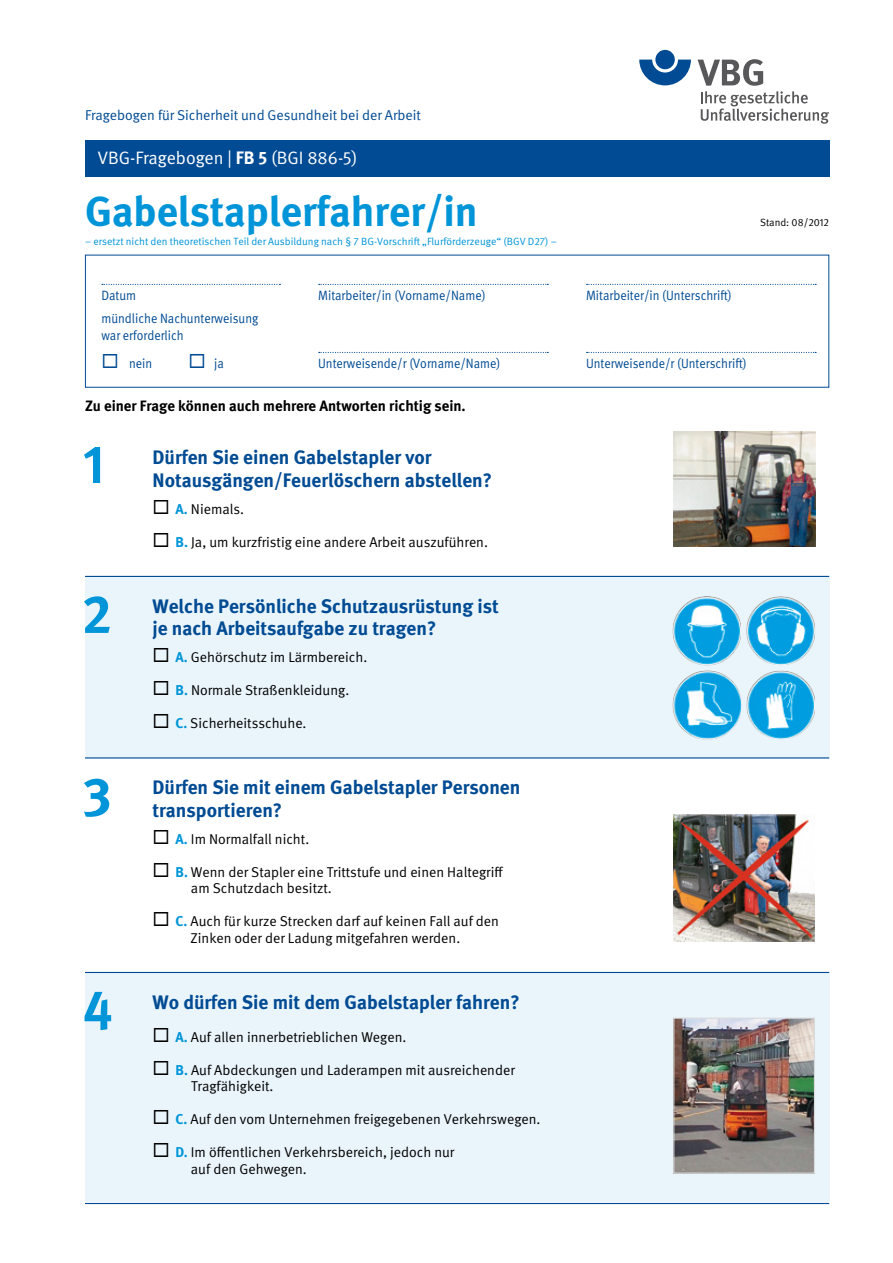
<style>
.page{position:relative;width:893px;height:1263px;background:#fff}
.page>*{position:absolute;margin:0;border:0;box-sizing:border-box;transform-origin:0 0}
.t1{font:700 54px "DGUV Meta";color:#0095d8}
.t2{font:700 42px "DGUV Meta";color:#0095d8}
.t3{font:700 19.5px/22.5px "DGUV Meta";color:#004b93}
.t4{font:18px "DGUV Meta";color:#fff}
.t5{font:700 15px "DGUV Meta";color:#000}
.t6{font:14.25px/16.5px "DGUV Meta";color:#000}
.t7{font:14.25px "DGUV Meta";color:#004b93}
.t8{font:13.5px/17px "DGUV Meta";color:#004b93;scale:.92 1}
.t9{font:10.5px "DGUV Meta";color:#0095d8}
.t10{font:10.5px "DGUV Meta";color:#000}
.s1{font-weight:700}
.s2{font-weight:700;color:#0095d8}
</style>
<div class="page">
<div style="left:85px;top:577px;width:744px;height:182px;background:#eaf5fb"></div>
<div style="left:85px;top:972px;width:744px;height:230px;background:#eaf5fb"></div>
<div style="left:85px;top:140px;width:744px;height:36px;background:#004b93"></div>
<svg style="left:639px;top:60px;width:52px;height:25px"></svg>
<div style="left:655px;top:50px;width:20px;height:19px;background:#004b93;border-radius:50%"></div>
<svg style="left:698px;top:59px;width:131px;height:65px"></svg>
<hr style="left:85px;top:576px;width:744px;height:1px;background:#004b93">
<hr style="left:85px;top:757px;width:744px;height:1px;background:#004b93">
<hr style="left:85px;top:972px;width:744px;height:1px;background:#004b93">
<hr style="left:85px;top:1203px;width:744px;height:1px;background:#004b93">
<img style="left:675px;top:1019px;width:138px;height:153px">
<div style="left:673px;top:1017px;width:142px;height:157px;border:1px solid #d9dadb"></div>
<img style="left:673px;top:815px;width:141px;height:127px">
<img style="left:673px;top:431px;width:142px;height:115px">
<img style="left:673px;top:596px;width:47px;height:69px">
<img style="left:746px;top:596px;width:50px;height:69px">
<img style="left:673px;top:670px;width:50px;height:69px">
<img style="left:747px;top:671px;width:51px;height:68px">
<svg style="left:319px;top:284px;width:229px;height:1px"></svg>
<svg style="left:587px;top:284px;width:229px;height:1px"></svg>
<svg style="left:102px;top:284px;width:178px;height:1px"></svg>
<svg style="left:319px;top:352px;width:229px;height:1px"></svg>
<svg style="left:587px;top:352px;width:229px;height:1px"></svg>
<p class="t7" style="left:85px;top:107px;width:337px">Fragebogen für Sicherheit und Gesundheit bei der Arbeit</p>
<p class="t4" style="left:98px;top:147px;width:261px">VBG-Fragebogen | <span class="s1">FB 5</span> (BGI 886-5)</p>
<h2 class="t2" style="left:85px;top:187px;width:394px">Gabelstaplerfahrer/in</h2>
<p class="t9" style="left:85px;top:235px;width:473px">– ersetzt nicht den theoretischen Teil der Ausbildung nach § 7 BG-Vorschrift „Flurförderzeuge“ (BGV D27) –</p>
<p class="t10" style="left:760px;top:216px;width:70px">Stand: 08/2012</p>
<p class="t8" style="left:101px;top:287px;width:39px">Datum</p>
<p class="t8" style="left:318px;top:287px;width:183px">Mitarbeiter/in (Vorname/Name)</p>
<p class="t8" style="left:586px;top:287px;width:160px">Mitarbeiter/in (Unterschrift)</p>
<p class="t8" style="left:101px;top:310px;width:172px">mündliche Nachunterweisung war erforderlich</p>
<p class="t8" style="left:101px;top:355px;width:57px">◻ nein</p>
<p class="t8" style="left:188px;top:355px;width:40px">◻ ja</p>
<p class="t8" style="left:318px;top:355px;width:200px">Unterweisende/r (Vorname/Name)</p>
<p class="t8" style="left:586px;top:355px;width:176px">Unterweisende/r (Unterschrift)</p>
<p class="t5" style="left:85px;top:397px;width:382px">Zu einer Frage können auch mehrere Antworten richtig sein.</p>
<h1 class="t1" style="left:83px;top:432px;width:24px">1</h1>
<h3 class="t3" style="left:153px;top:447px;width:341px">Dürfen Sie einen Gabelstapler vor<br>Notausgängen/Feuerlöschern abstellen?</h3>
<p class="t6" style="left:153px;top:501px;width:93px">◻ <span class="s2">A.</span> Niemals.</p>
<p class="t6" style="left:153px;top:534px;width:337px">◻ <span class="s2">B.</span> Ja, um kurzfristig eine andere Arbeit auszuführen.</p>
<h1 class="t1" style="left:82px;top:582px;width:32px">2</h1>
<h3 class="t3" style="left:153px;top:595px;width:348px">Welche Persönliche Schutzausrüstung ist je nach Arbeitsaufgabe zu tragen?</h3>
<p class="t6" style="left:153px;top:649px;width:216px">◻ <span class="s2">A.</span> Gehörschutz im Lärmbereich.</p>
<p class="t6" style="left:153px;top:682px;width:198px">◻ <span class="s2">B.</span> Normale Straßenkleidung.</p>
<p class="t6" style="left:153px;top:715px;width:155px">◻ <span class="s2">C.</span> Sicherheitsschuhe.</p>
<h1 class="t1" style="left:83px;top:764px;width:30px">3</h1>
<h1 class="t1" style="left:83px;top:977px;width:31px">4</h1>
<h3 class="t3" style="left:153px;top:777px;width:369px">Dürfen Sie mit einem Gabelstapler Personen transportieren?</h3>
<p class="t6" style="left:153px;top:831px;width:158px">◻ <span class="s2">A.</span> Im Normalfall nicht.</p>
<p class="t6" style="left:191px;top:864px;width:314px;text-indent:-38px">◻ <span class="s2">B.</span> Wenn der Stapler eine Trittstufe und einen Haltegriff am Schutzdach besitzt.</p>
<p class="t6" style="left:153px;top:913px;width:348px;text-align:center">◻ <span class="s2">C.</span> Auch für kurze Strecken darf auf keinen Fall auf den<br>Zinken oder der Ladung mitgefahren werden.</p>
<h3 class="t3" style="left:153px;top:991px;width:369px">Wo dürfen Sie mit dem Gabelstapler fahren?</h3>
<p class="t6" style="left:153px;top:1029px;width:255px">◻ <span class="s2">A.</span> Auf allen innerbetrieblichen Wegen.</p>
<p class="t6" style="left:191px;top:1062px;width:325px;text-indent:-39px">◻ <span class="s2">B.</span> Auf Abdeckungen und Laderampen mit ausreichender<br>Tragfähigkeit.</p>
<p class="t6" style="left:153px;top:1111px;width:389px">◻ <span class="s2">C.</span> Auf den vom Unternehmen freigegebenen Verkehrswegen.</p>
<p class="t6" style="left:191px;top:1144px;width:265px;text-indent:-38px">◻ <span class="s2">D.</span> Im öffentlichen Verkehrsbereich, jedoch nur auf den Gehwegen.</p>
</div>
